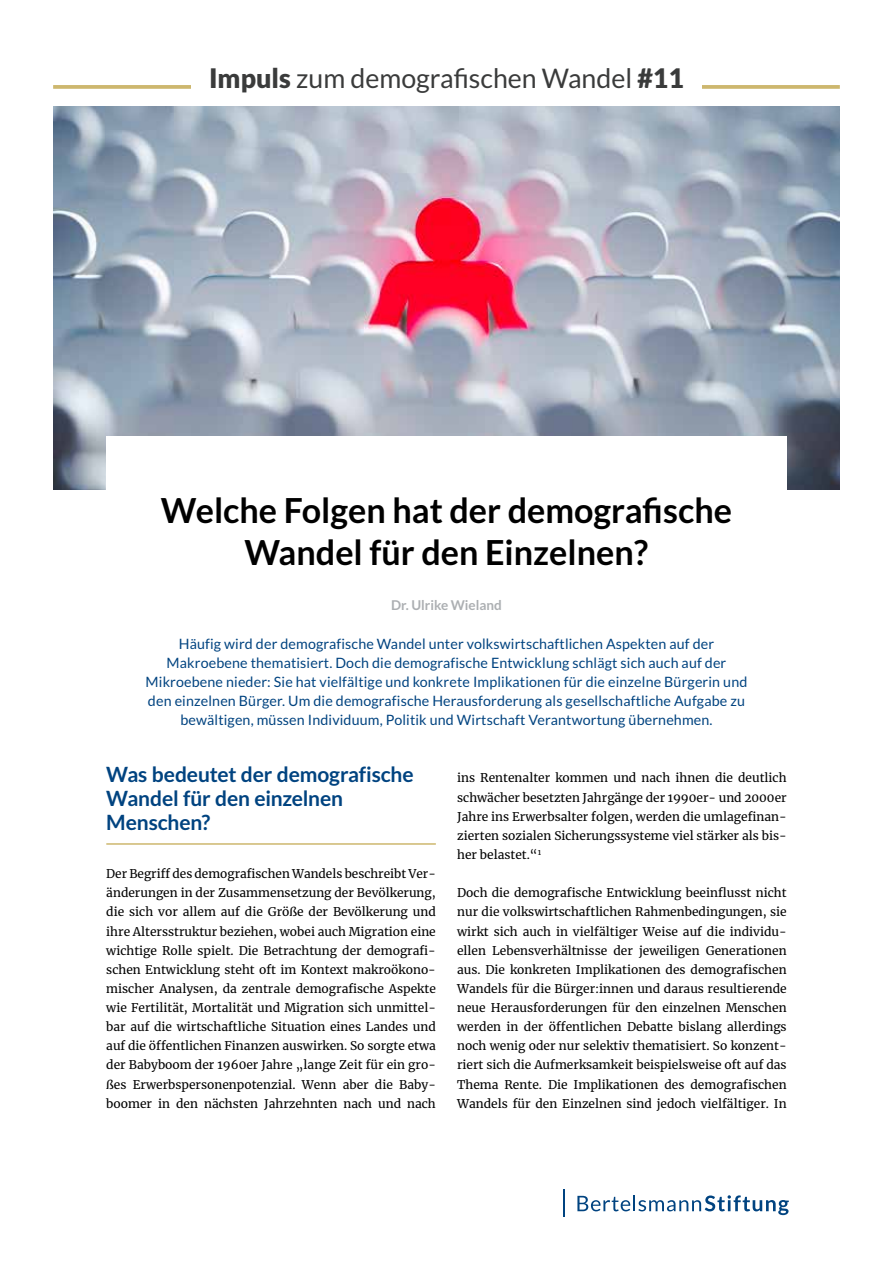
<style>
.page{position:relative;width:893px;height:1263px;background:#fff}
.page>*{position:absolute;margin:0;border:0;box-sizing:border-box;transform-origin:0 0}
.t1{font:700 34.5px/42px "Lato";color:#000;text-align:center}
.t2{font:27px "Lato";color:#3a3b3b}
.t3{font:700 21px/24px "Lato";letter-spacing:-.005em;color:#004380}
.t4{font:14.25px/19.2px "Lato";letter-spacing:.01em;color:#004380;text-align:center}
.t5{font:700 13.5px "Lato";color:#acafb2}
.t6{font:12px/19.2px "Merriweather";color:#000;text-align:justify}
.s1{font-weight:900}
</style>
<div class="page">
<svg style="left:53px;top:85px;width:787px;height:4px"></svg>
<svg style="left:577px;top:1195px;width:212px;height:20px"></svg>
<hr style="left:563px;top:1189px;width:2px;height:28px;background:#004380">
<img style="left:53px;top:106px;width:787px;height:383px">
<div style="left:106px;top:436px;width:681px;height:57px;background:#fff"></div>
<div style="left:191px;top:66px;width:511px;height:29px;background:#fff"></div>
<hr style="left:106px;top:843px;width:330px;height:2px;background:#cdb76e">
<h2 class="t2" style="left:209px;top:63px;width:476px"><span class="s1">Impuls</span> zum demografischen Wandel <span class="s1">#11</span></h2>
<h1 class="t1" style="left:161px;top:489px;width:573px">Welche Folgen hat der demografische<br>Wandel für den Einzelnen?</h1>
<p class="t5" style="left:391px;top:598px;width:112px">Dr. Ulrike Wieland</p>
<p class="t4" style="left:146px;top:634px;width:603px">Häufig wird der demografische Wandel unter volkswirtschaftlichen Aspekten auf der Makroebene thematisiert. Doch die demografische Entwicklung schlägt sich auch auf der Mikroebene nieder: Sie hat vielfältige und konkrete Implikationen für die einzelne Bürgerin und den einzelnen Bürger. Um die demografische Herausforderung als gesellschaftliche Aufgabe zu bewältigen, müssen Individuum, Politik und Wirtschaft Verantwortung übernehmen.</p>
<h3 class="t3" style="left:106px;top:762px;width:309px">Was bedeutet der demografische<br>Wandel für den einzelnen<br>Menschen?</h3>
<p class="t6" style="left:106px;top:864px;width:331px">Der Begriff des demografischen Wandels beschreibt Ver&shy;änderungen in der Zusammensetzung der Bevölkerung, die sich vor allem auf die Größe der Bevölkerung und ihre Altersstruktur beziehen, wobei auch Migration eine wichtige Rolle spielt. Die Betrachtung der demografi&shy;schen Entwicklung steht oft im Kontext makroökono&shy;mischer Analysen, da zentrale demografische Aspekte wie Fertilität, Mortalität und Migration sich unmittel&shy;bar auf die wirtschaftliche Situation eines Landes und auf die öffentlichen Finanzen auswirken. So sorgte etwa der Babyboom der 1960er Jahre „lange Zeit für ein gro&shy;ßes Erwerbspersonenpotenzial. Wenn aber die Baby&shy;boomer in den nächsten Jahrzehnten nach und nach</p>
<p class="t6" style="left:457px;top:768px;width:331px">ins Rentenalter kommen und nach ihnen die deutlich schwächer besetzten Jahrgänge der 1990er- und 2000er Jahre ins Erwerbsalter folgen, werden die umlagefinan&shy;zierten sozialen Sicherungssysteme viel stärker als bis&shy;her belastet.“<sup>1</sup></p>
<p class="t6" style="left:457px;top:883px;width:331px">Doch die demografische Entwicklung beeinflusst nicht nur die volkswirtschaftlichen Rahmenbedingungen, sie wirkt sich auch in vielfältiger Weise auf die individu&shy;ellen Lebensverhältnisse der jeweiligen Generationen aus. Die konkreten Implikationen des demografischen Wandels für die Bürger:innen und daraus resultierende neue Herausforderungen für den einzelnen Menschen werden in der öffentlichen Debatte bislang allerdings noch wenig oder nur selektiv thematisiert. So konzent&shy;riert sich die Aufmerksamkeit beispielsweise oft auf das Thema Rente. Die Implikationen des demografischen Wandels für den Einzelnen sind jedoch vielfältiger. In</p>
</div>
